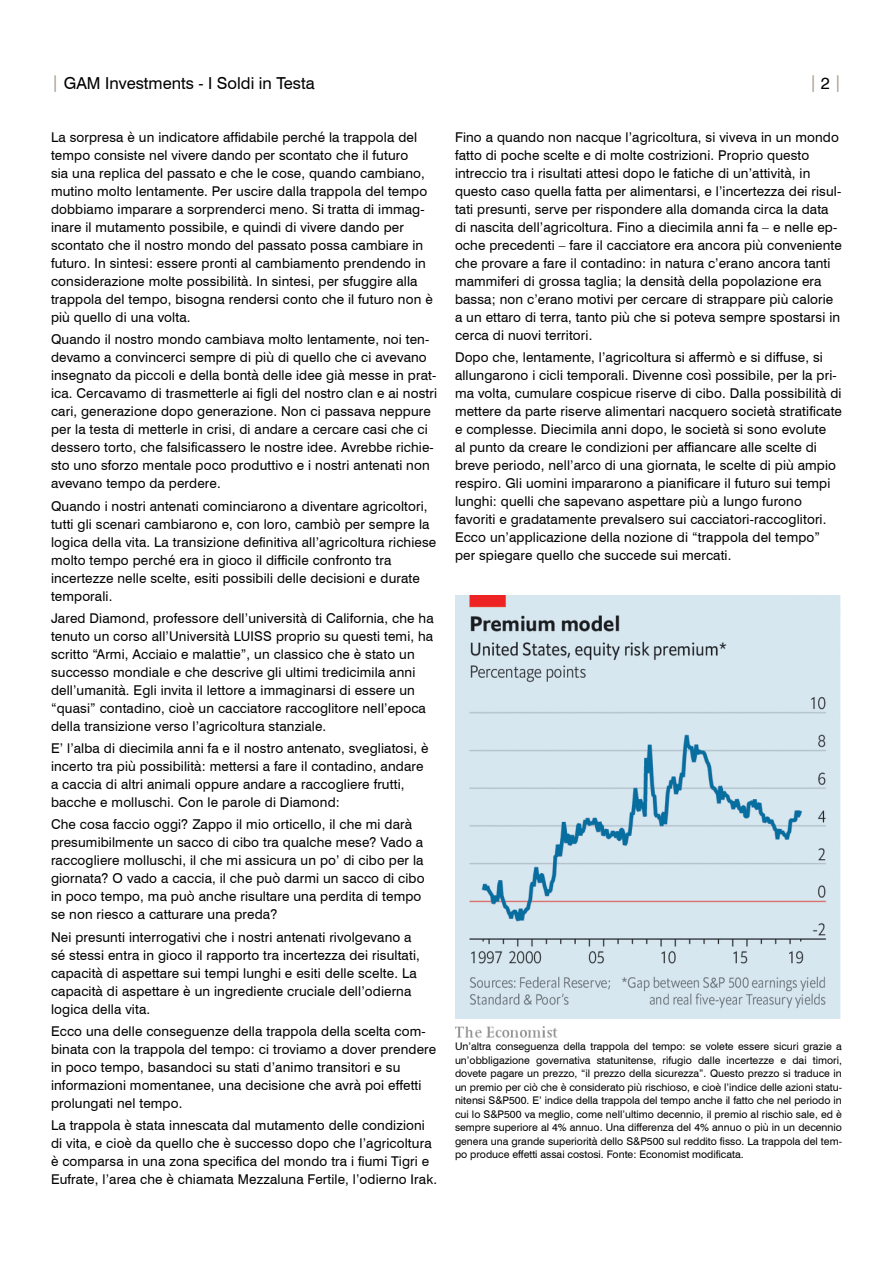
<style>
.page{position:relative;width:893px;height:1263px;background:#fff}
.page>*{position:absolute;margin:0;border:0;box-sizing:border-box;transform-origin:0 0}
.t1{font:16.5px "Swiss 721 BT";color:#000}
.t2{font:16.5px "Swiss 721 BT";color:#a69887}
.DISCLAIMER{font:13.5px/18px "Swiss 721 BT";letter-spacing:.01em;color:#000}
.DISCLAIMER-2{font:10.5px/13.5px "Swiss 721 BT";color:#000;text-align:justify}
.s1{color:#a69887}
.s2{color:#000}
</style>
<div class="page">
<img style="left:455px;top:596px;width:386px;height:442px">
<p class="t1" style="left:51px;top:73px;width:265px"><span class="s1">|</span> GAM Investments - I Soldi in Testa</p>
<p class="t2" style="left:809px;top:72px;width:34px">| <span class="s2">2</span> |</p>
<p class="DISCLAIMER" style="left:51px;top:128px;width:383px">La sorpresa è un indicatore affidabile perché la trappola del tempo consiste nel vivere dando per scontato che il futuro<br>sia una replica del passato e che le cose, quando cambiano, mutino molto lentamente. Per uscire dalla trappola del tempo dobbiamo imparare a sorprenderci meno. Si tratta di immag&shy;inare il mutamento possibile, e quindi di vivere dando per scontato che il nostro mondo del passato possa cambiare in futuro. In sintesi: essere pronti al cambiamento prendendo in considerazione molte possibilità. In sintesi, per sfuggire alla trappola del tempo, bisogna rendersi conto che il futuro non è più quello di una volta.</p>
<p class="DISCLAIMER" style="left:51px;top:330px;width:387px">Quando il nostro mondo cambiava molto lentamente, noi ten&shy;devamo a convincerci sempre di più di quello che ci avevano insegnato da piccoli e della bontà delle idee già messe in prat&shy;ica. Cercavamo di trasmetterle ai figli del nostro clan e ai nostri cari, generazione dopo generazione. Non ci passava neppure per la testa di metterle in crisi, di andare a cercare casi che ci dessero torto, che falsificassero le nostre idee. Avrebbe richie&shy;sto uno sforzo mentale poco produttivo e i nostri antenati non avevano tempo da perdere.</p>
<p class="DISCLAIMER" style="left:51px;top:497px;width:387px">Quando i nostri antenati cominciarono a diventare agricoltori, tutti gli scenari cambiarono e, con loro, cambiò per sempre la logica della vita. La transizione definitiva all’agricoltura richiese molto tempo perché era in gioco il difficile confronto tra incertezze nelle scelte, esiti possibili delle decisioni e durate temporali.</p>
<p class="DISCLAIMER" style="left:51px;top:609px;width:384px">Jared Diamond, professore dell’università di California, che ha tenuto un corso all’Università LUISS proprio su questi temi, ha scritto “Armi, Acciaio e malattie”, un classico che è stato un successo mondiale e che descrive gli ultimi tredicimila anni dell’umanità. Egli invita il lettore a immaginarsi di essere un “quasi” contadino, cioè un cacciatore raccoglitore nell’epoca della transizione verso l’agricoltura stanziale.</p>
<p class="DISCLAIMER" style="left:51px;top:739px;width:379px">E’ l’alba di diecimila anni fa e il nostro antenato, svegliatosi, è incerto tra più possibilità: mettersi a fare il contadino, andare a caccia di altri animali oppure andare a raccogliere frutti, bacche e molluschi. Con le parole di Diamond:</p>
<p class="DISCLAIMER" style="left:51px;top:815px;width:375px">Che cosa faccio oggi? Zappo il mio orticello, il che mi darà presumibilmente un sacco di cibo tra qualche mese? Vado a raccogliere molluschi, il che mi assicura un po’ di cibo per la giornata? O vado a caccia, il che può darmi un sacco di cibo in poco tempo, ma può anche risultare una perdita di tempo se non riesco a catturare una preda?</p>
<p class="DISCLAIMER" style="left:51px;top:928px;width:370px">Nei presunti interrogativi che i nostri antenati rivolgevano a sé stessi entra in gioco il rapporto tra incertezza dei risultati, capacità di aspettare sui tempi lunghi e esiti delle scelte. La capacità di aspettare è un ingrediente cruciale dell’odierna logica della vita.</p>
<p class="DISCLAIMER" style="left:51px;top:1022px;width:387px">Ecco una delle conseguenze della trappola della scelta com&shy;binata con la trappola del tempo: ci troviamo a dover prendere in poco tempo, basandoci su stati d’animo transitori e su informazioni momentanee, una decisione che avrà poi effetti prolungati nel tempo.</p>
<p class="DISCLAIMER" style="left:51px;top:1116px;width:388px">La trappola è stata innescata dal mutamento delle condizioni di vita, e cioè da quello che è successo dopo che l’agricoltura è comparsa in una zona specifica del mondo tra i fiumi Tigri e Eufrate, l’area che è chiamata Mezzaluna Fertile, l’odierno Irak.</p>
<p class="DISCLAIMER" style="left:455px;top:128px;width:388px">Fino a quando non nacque l’agricoltura, si viveva in un mondo fatto di poche scelte e di molte costrizioni. Proprio questo intreccio tra i risultati attesi dopo le fatiche di un’attività, in questo caso quella fatta per alimentarsi, e l’incertezza dei risul&shy;tati presunti, serve per rispondere alla domanda circa la data di nascita dell’agricoltura. Fino a diecimila anni fa – e nelle ep&shy;oche precedenti – fare il cacciatore era ancora più conveniente che provare a fare il contadino: in natura c’erano ancora tanti mammiferi di grossa taglia; la densità della popolazione era bassa; non c’erano motivi per cercare di strappare più calorie a un ettaro di terra, tanto più che si poteva sempre spostarsi in cerca di nuovi territori.</p>
<p class="DISCLAIMER" style="left:455px;top:348px;width:388px">Dopo che, lentamente, l’agricoltura si affermò e si diffuse, si allungarono i cicli temporali. Divenne così possibile, per la pri&shy;ma volta, cumulare cospicue riserve di cibo. Dalla possibilità di mettere da parte riserve alimentari nacquero società stratificate e complesse. Diecimila anni dopo, le società si sono evolute<br>al punto da creare le condizioni per affiancare alle scelte di breve periodo, nell’arco di una giornata, le scelte di più ampio respiro. Gli uomini impararono a pianificare il futuro sui tempi lunghi: quelli che sapevano aspettare più a lungo furono favoriti e gradatamente prevalsero sui cacciatori-raccoglitori.<br>Ecco un’applicazione della nozione di “trappola del tempo” per spiegare quello che succede sui mercati.</p>
<p class="DISCLAIMER-2" style="left:455px;top:1040px;width:388px">Un’altra conseguenza della trappola del tempo: se volete essere sicuri grazie a un’obbligazione governativa statunitense, rifugio dalle incertezze e dai timori, dovete pagare un prezzo, “il prezzo della sicurezza”. Questo prezzo si traduce in un premio per ciò che è considerato più rischioso, e cioè l’indice delle azioni statu&shy;nitensi S&amp;P500. E’ indice della trappola del tempo anche il fatto che nel periodo in cui lo S&amp;P500 va meglio, come nell’ultimo decennio, il premio al rischio sale, ed è sempre superiore al 4% annuo. Una differenza del 4% annuo o più in un decennio genera una grande superiorità dello S&amp;P500 sul reddito fisso. La trappola del tem&shy;po produce effetti assai costosi. Fonte: Economist modificata.</p>
</div>
